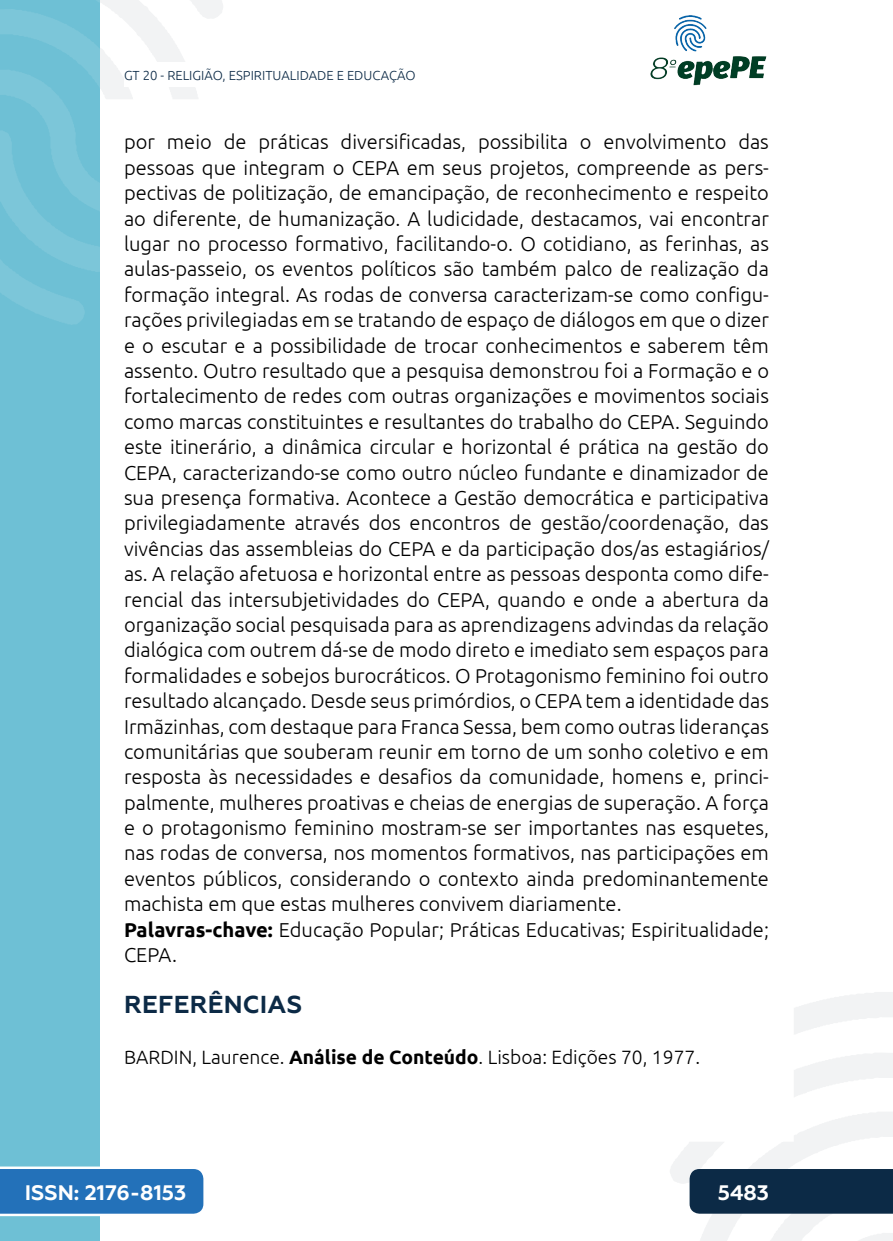
<style>
.page{position:relative;width:893px;height:1241px;background:#fff}
.page>*{position:absolute;margin:0;border:0;box-sizing:border-box;transform-origin:0 0}
._3_SUBTÍTULO{font:700 24.5px "Geometria";letter-spacing:.01em;color:#0c2a46}
.t1{font:700 21px "Geometria";color:#fff}
._5_CORPO{font:300 20.12px/25.4px "Ubuntu";color:#000;text-align:justify}
._4_RESUMO{font:300 20.12px/25.4px "Ubuntu";color:#000}
._11_REFERENCIAS{font:300 19.25px "Ubuntu";color:#000}
.t2{font:300 13.12px "Ubuntu";color:#0c2a46}
.s1{font-weight:700}
</style>
<div class="page">
<svg style="left:670px;top:992px;width:223px;height:248px"></svg>
<svg style="left:99px;top:0;width:124px;height:324px"></svg>
<img style="left:650px;top:15px;width:117px;height:71px">
<div style="left:0;top:0;width:99px;height:1240px;background:#6ec0d5"></div>
<svg style="left:0;top:0;width:99px;height:325px"></svg>
<svg style="left:0;top:1166px;width:203px;height:49px;background:#367dbf"></svg>
<div style="left:690px;top:1168px;width:203px;height:45px;background:#0c2a46"></div>
<div style="left:124px;top:62px;width:516px;height:25px;background:#fff"></div>
<p class="t2" style="left:124px;top:67px;width:293px">GT 20 - RELIGIÃO, ESPIRITUALIDADE E EDUCAÇÃO</p>
<p class="_5_CORPO" style="left:124px;top:129px;width:646px">por meio de práticas diversificadas, possibilita o envolvimento das pessoas que integram o CEPA em seus projetos, compreende as pers&shy;pectivas de politização, de emancipação, de reconhecimento e respeito ao diferente, de humanização. A ludicidade, destacamos, vai encontrar lugar no processo formativo, facilitando-o. O cotidiano, as ferinhas, as aulas-passeio, os eventos políticos são também palco de realização da formação integral. As rodas de conversa caracterizam-se como configu&shy;rações privilegiadas em se tratando de espaço de diálogos em que o dizer e o escutar e a possibilidade de trocar conhecimentos e saberem têm assento. Outro resultado que a pesquisa demonstrou foi a Formação e o fortalecimento de redes com outras organizações e movimentos sociais como marcas constituintes e resultantes do trabalho do CEPA. Seguindo este itinerário, a dinâmica circular e horizontal é prática na gestão do CEPA, caracterizando-se como outro núcleo fundante e dinamizador de sua presença formativa. Acontece a Gestão democrática e participativa privilegiadamente através dos encontros de gestão/coordenação, das vivências das assembleias do CEPA e da participação dos/as estagiários/ as. A relação afetuosa e horizontal entre as pessoas desponta como dife&shy;rencial das intersubjetividades do CEPA, quando e onde a abertura da organização social pesquisada para as aprendizagens advindas da relação dialógica com outrem dá-se de modo direto e imediato sem espaços para formalidades e sobejos burocráticos. O Protagonismo feminino foi outro resultado alcançado. Desde seus primórdios, o CEPA tem a identidade das Irmãzinhas, com destaque para Franca Sessa, bem como outras lideranças comunitárias que souberam reunir em torno de um sonho coletivo e em resposta às necessidades e desafios da comunidade, homens e, princi&shy;palmente, mulheres proativas e cheias de energias de superação. A força e o protagonismo feminino mostram-se ser importantes nas esquetes, nas rodas de conversa, nos momentos formativos, nas participações em eventos públicos, considerando o contexto ainda predominantemente machista em que estas mulheres convivem diariamente.</p>
<p class="_4_RESUMO" style="left:124px;top:916px;width:646px"><span class="s1">Palavras-chave:</span> Educação Popular; Práticas Educativas; Espiritualidade;<br>CEPA.</p>
<p class="_3_SUBTÍTULO" style="left:124px;top:989px;width:179px">REFERÊNCIAS</p>
<p class="_11_REFERENCIAS" style="left:124px;top:1044px;width:578px">BARDIN, Laurence. <span class="s1">Análise de Conteúdo</span>. Lisboa: Edições 70, 1977.</p>
<p class="t1" style="left:25px;top:1179px;width:163px">ISSN: 2176-8153</p>
<p class="t1" style="left:718px;top:1179px;width:53px">5483</p>
</div>
